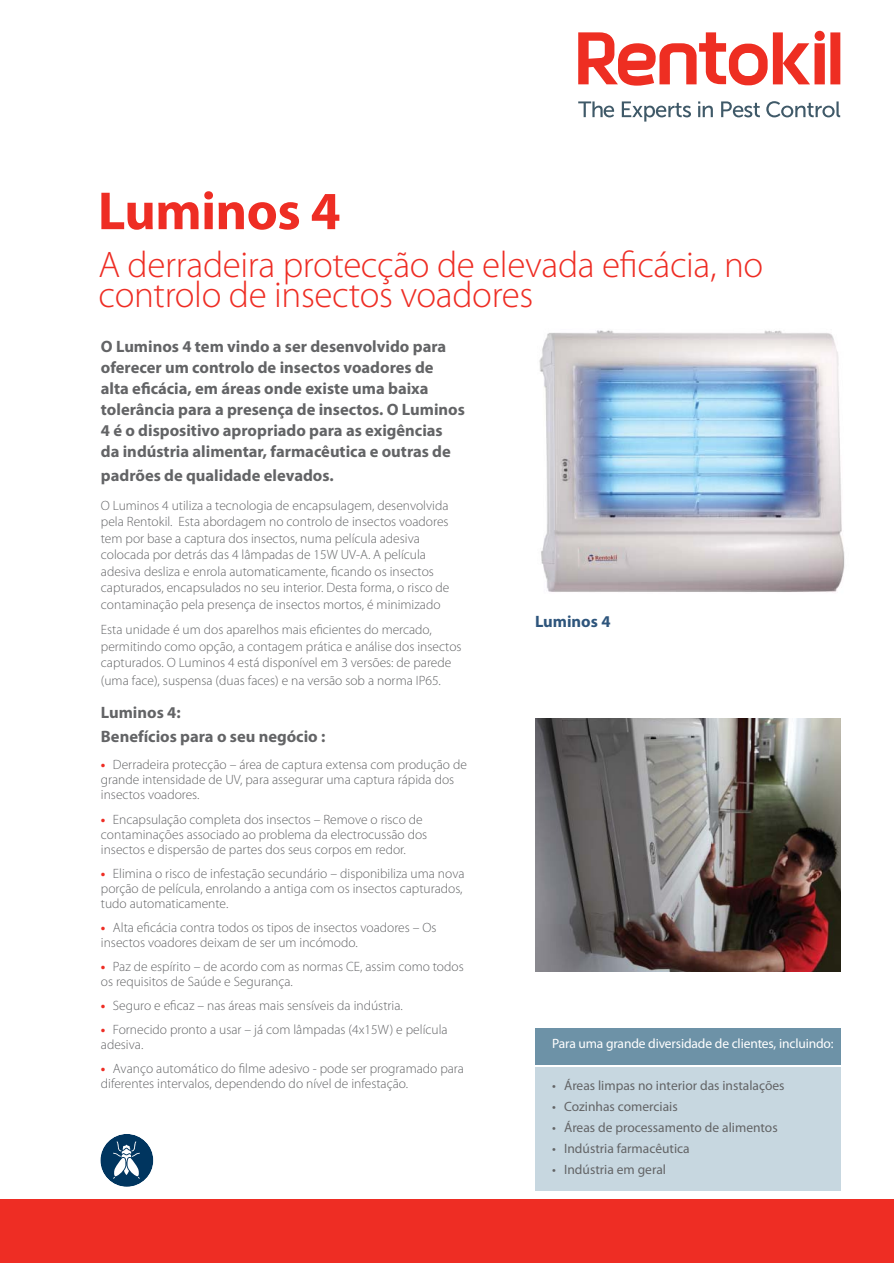
<style>
.page{position:relative;width:894px;height:1263px;background:#fff}
.page>*{position:absolute;margin:0;border:0;box-sizing:border-box;transform-origin:0 0}
.t1{font:700 54px "Myriad Pro";letter-spacing:-.01em;color:#ee2d24}
.t2{font:300 37.05px/30px "Myriad Pro";letter-spacing:-.01em;color:#ee2d24}
.t3{font:700 16.5px/21px "Myriad Pro";color:#636466}
.t4{font:700 16.5px "Myriad Pro";color:#2e557c}
.t5{font:300 13.5px/15px "Myriad Pro";color:#636466}
.t6{font:13.5px "Myriad Pro";color:#636466}
.t7{font:13.5px "Myriad Pro";letter-spacing:-.01em;color:#fff}
.s1{font-weight:700;color:#ee2d24}
</style>
<div class="page">
<div style="left:0;top:1199px;width:893px;height:64px;background:#ee2d24"></div>
<svg style="left:100px;top:1134px;width:54px;height:53px"></svg>
<div style="left:535px;top:1027px;width:305px;height:37px;background:#6d92a7"></div>
<div style="left:535px;top:1067px;width:305px;height:123px;background:#c7d7e0"></div>
<img style="left:539px;top:330px;width:306px;height:263px">
<img style="left:535px;top:718px;width:305px;height:253px">
<svg style="left:578px;top:30px;width:263px;height:92px"></svg>
<p class="t1" style="left:98px;top:176px;width:244px">Luminos 4</p>
<p class="t2" style="left:98px;top:249px;width:666px">A derradeira protecção de elevada eficácia, no controlo de insectos voadores</p>
<p class="t3" style="left:101px;top:336px;width:365px">O Luminos 4 tem vindo a ser desenvolvido para oferecer um controlo de insectos voadores de alta eficácia, em áreas onde existe uma baixa tolerância para a presença de insectos. O Luminos 4 é o dispositivo apropriado para as exigências da indústria alimentar, farmacêutica e outras de</p>
<p class="t3" style="left:101px;top:465px;width:234px">padrões de qualidade elevados.</p>
<p class="t5" style="left:101px;top:497px;width:350px;line-height:16.5px">O Luminos 4 utiliza a tecnologia de encapsulagem, desenvolvida pela Rentokil. Esta abordagem no controlo de insectos voadores tem por base a captura dos insectos, numa película adesiva colocada por detrás das 4 lâmpadas de 15W UV-A. A película adesiva desliza e enrola automaticamente, ficando os insectos capturados, encapsulados no seu interior. Desta forma, o risco de contaminação pela presença de insectos mortos, é minimizado</p>
<p class="t5" style="left:101px;top:621px;width:362px;line-height:16.5px">Esta unidade é um dos aparelhos mais eficientes do mercado, permitindo como opção, a contagem prática e análise dos insectos capturados. O Luminos 4 está disponível em 3 versões: de parede</p>
<p class="t5" style="left:101px;top:673px;width:341px">(uma face), suspensa (duas faces) e na versão sob a norma IP65.</p>
<p class="t3" style="left:101px;top:700px;width:226px;line-height:24px">Luminos 4:<br>Benefícios para o seu negócio :</p>
<p class="t5" style="left:101px;top:757px;width:367px"><span class="s1">•</span> Derradeira protecção – área de captura extensa com produção de grande intensidade de UV, para assegurar uma captura rápida dos insectos voadores.</p>
<p class="t5" style="left:101px;top:811px;width:328px"><span class="s1">•</span> Encapsulação completa dos insectos – Remove o risco de contaminações associado ao problema da electrocussão dos insectos e dispersão de partes dos seus corpos em redor.</p>
<p class="t5" style="left:101px;top:865px;width:365px"><span class="s1">•</span> Elimina o risco de infestação secundário – disponibiliza uma nova porção de película, enrolando a antiga com os insectos capturados, tudo automaticamente.</p>
<p class="t5" style="left:101px;top:919px;width:337px"><span class="s1">•</span> Alta eficácia contra todos os tipos de insectos voadores – Os insectos voadores deixam de ser um incómodo.</p>
<p class="t5" style="left:101px;top:958px;width:364px"><span class="s1">•</span> Paz de espírito – de acordo com as normas CE, assim como todos os requisitos de Saúde e Segurança.</p>
<p class="t5" style="left:101px;top:997px;width:303px"><span class="s1">•</span> Seguro e eficaz – nas áreas mais sensíveis da indústria.</p>
<p class="t5" style="left:101px;top:1021px;width:348px"><span class="s1">•</span> Fornecido pronto a usar – já com lâmpadas (4x15W) e película adesiva.</p>
<p class="t5" style="left:101px;top:1060px;width:364px"><span class="s1">•</span> Avanço automático do filme adesivo - pode ser programado para diferentes intervalos, dependendo do nível de infestação.</p>
<p class="t4" style="left:535px;top:610px;width:77px">Luminos 4</p>
<p class="t7" style="left:552px;top:1035px;width:283px">Para uma grande diversidade de clientes, incluindo:</p>
<p class="t6" style="left:552px;top:1077px;width:234px">• Áreas limpas no interior das instalações</p>
<p class="t6" style="left:552px;top:1098px;width:127px">• Cozinhas comerciais</p>
<p class="t6" style="left:552px;top:1119px;width:227px">• Áreas de processamento de alimentos</p>
<p class="t6" style="left:552px;top:1140px;width:139px">• Indústria farmacêutica</p>
<p class="t6" style="left:552px;top:1161px;width:115px">• Indústria em geral</p>
</div>
